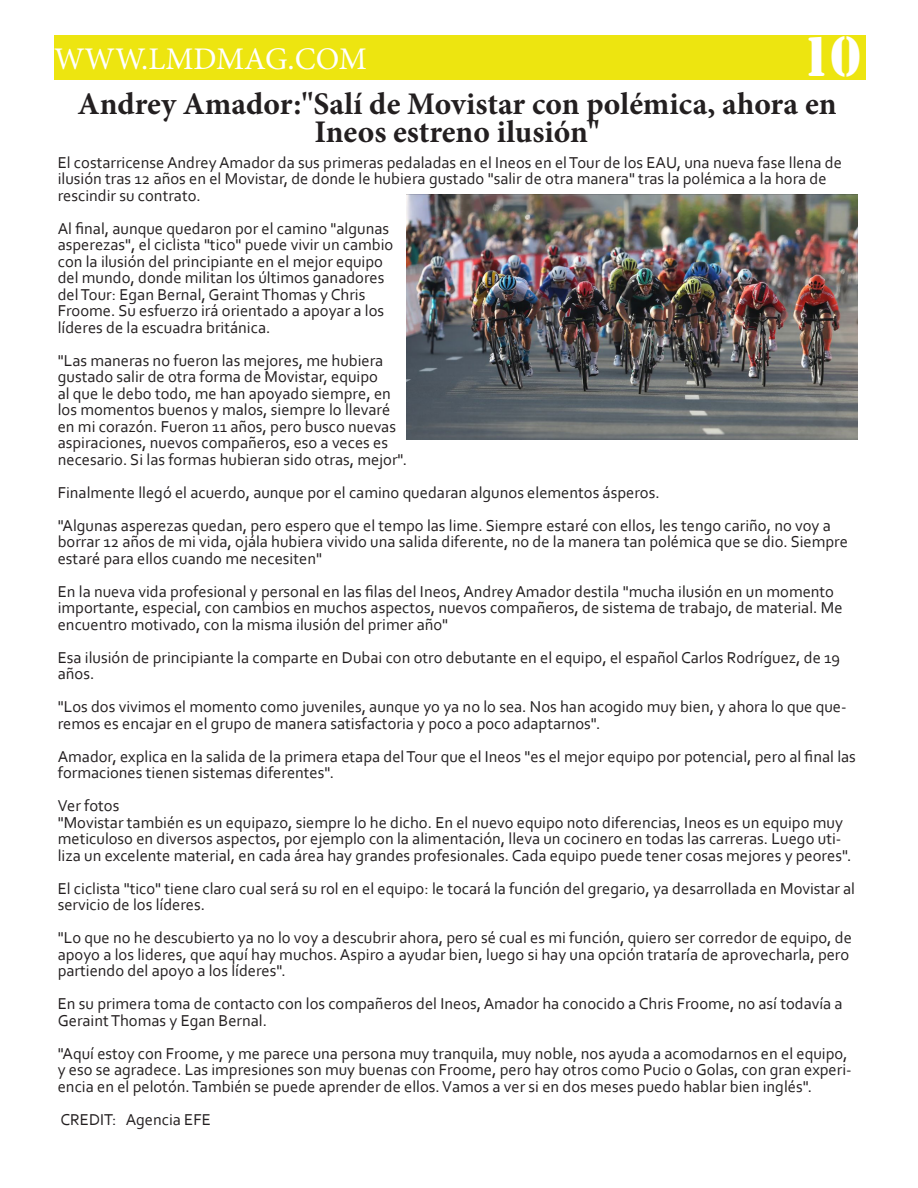
<style>
.page{position:relative;width:918px;height:1188px;background:#fff}
.page>*{position:absolute;margin:0;border:0;box-sizing:border-box;transform-origin:0 0}
.t1{font:52.35px "Stencil Std";color:#fff;scale:.88 1}
.t2{font:700 31.5px/28.5px "Minion Pro";color:#231f20;text-align:center}
.t3{font:31.5px "Minion Pro";color:#fff}
.t4{font:16.5px/16.5px "Corbel";color:#231f20}
</style>
<div class="page">
<div style="left:54px;top:36px;width:812px;height:44px;background:#ede510"></div>
<img style="left:406px;top:194px;width:452px;height:246px">
<h2 class="t3" style="left:54px;top:38px;width:315px">WWW.LMDMAG.COM</h2>
<h1 class="t1" style="left:802px;top:23px;width:67px">10</h1>
<h2 class="t2" style="left:78px;top:89px;width:760px">Andrey Amador:"Salí de Movistar con polémica, ahora en<br>Ineos estreno ilusión"</h2>
<p class="t4" style="left:58px;top:154px;width:786px">El costarricense Andrey Amador da sus primeras pedaladas en el Ineos en el Tour de los EAU, una nueva fase llena de ilusión tras 12 años en el Movistar, de donde le hubiera gustado "salir de otra manera" tras la polémica a la hora de rescindir su contrato.</p>
<p class="t4" style="left:58px;top:220px;width:337px">Al final, aunque quedaron por el camino "algunas asperezas", el ciclista "tico" puede vivir un cambio con la ilusión del principiante en el mejor equipo del mundo, donde militan los últimos ganadores del Tour: Egan Bernal, Geraint Thomas y Chris Froome. Su esfuerzo irá orientado a apoyar a los líderes de la escuadra británica.</p>
<p class="t4" style="left:58px;top:352px;width:351px">"Las maneras no fueron las mejores, me hubiera gustado salir de otra forma de Movistar, equipo<br>al que le debo todo, me han apoyado siempre, en los momentos buenos y malos, siempre lo llevaré en mi corazón. Fueron 11 años, pero busco nuevas aspiraciones, nuevos compañeros, eso a veces es necesario. Si las formas hubieran sido otras, mejor".</p>
<p class="t4" style="left:58px;top:475px;width:775px;line-height:33px">Finalmente llegó el acuerdo, aunque por el camino quedaran algunos elementos ásperos.<br>"Algunas asperezas quedan, pero espero que el tempo las lime. Siempre estaré con ellos, les tengo cariño, no voy a</p>
<p class="t4" style="left:58px;top:533px;width:792px">borrar 12 años de mi vida, ojála hubiera vivido una salida diferente, no de la manera tan polémica que se dio. Siempre estaré para ellos cuando me necesiten"</p>
<p class="t4" style="left:58px;top:583px;width:786px">En la nueva vida profesional y personal en las filas del Ineos, Andrey Amador destila "mucha ilusión en un momento importante, especial, con cambios en muchos aspectos, nuevos compañeros, de sistema de trabajo, de material. Me encuentro motivado, con la misma ilusión del primer año"</p>
<p class="t4" style="left:58px;top:649px;width:784px">Esa ilusión de principiante la comparte en Dubai con otro debutante en el equipo, el español Carlos Rodríguez, de 19 años.</p>
<p class="t4" style="left:58px;top:698px;width:790px">"Los dos vivimos el momento como juveniles, aunque yo ya no lo sea. Nos han acogido muy bien, y ahora lo que que&shy;remos es encajar en el grupo de manera satisfactoria y poco a poco adaptarnos".</p>
<p class="t4" style="left:58px;top:748px;width:800px">Amador, explica en la salida de la primera etapa del Tour que el Ineos "es el mejor equipo por potencial, pero al final las formaciones tienen sistemas diferentes".</p>
<p class="t4" style="left:58px;top:797px;width:795px">Ver fotos<br>"Movistar también es un equipazo, siempre lo he dicho. En el nuevo equipo noto diferencias, Ineos es un equipo muy meticuloso en diversos aspectos, por ejemplo con la alimentación, lleva un cocinero en todas las carreras. Luego uti&shy;liza un excelente material, en cada área hay grandes profesionales. Cada equipo puede tener cosas mejores y peores".</p>
<p class="t4" style="left:58px;top:880px;width:799px">El ciclista "tico" tiene claro cual será su rol en el equipo: le tocará la función del gregario, ya desarrollada en Movistar al servicio de los líderes.</p>
<p class="t4" style="left:58px;top:929px;width:796px">"Lo que no he descubierto ya no lo voy a descubrir ahora, pero sé cual es mi función, quiero ser corredor de equipo, de apoyo a los lideres, que aquí hay muchos. Aspiro a ayudar bien, luego si hay una opción trataría de aprovecharla, pero partiendo del apoyo a los líderes".</p>
<p class="t4" style="left:58px;top:995px;width:786px">En su primera toma de contacto con los compañeros del Ineos, Amador ha conocido a Chris Froome, no así todavía a<br>Geraint Thomas y Egan Bernal.</p>
<p class="t4" style="left:58px;top:1045px;width:795px">"Aquí estoy con Froome, y me parece una persona muy tranquila, muy noble, nos ayuda a acomodarnos en el equipo, y eso se agradece. Las impresiones son muy buenas con Froome, pero hay otros como Pucio o Golas, con gran experi&shy;encia en el pelotón. También se puede aprender de ellos. Vamos a ver si en dos meses puedo hablar bien inglés".</p>
<p class="t4" style="left:60px;top:1111px;width:152px">CREDIT: Agencia EFE</p>
</div>
